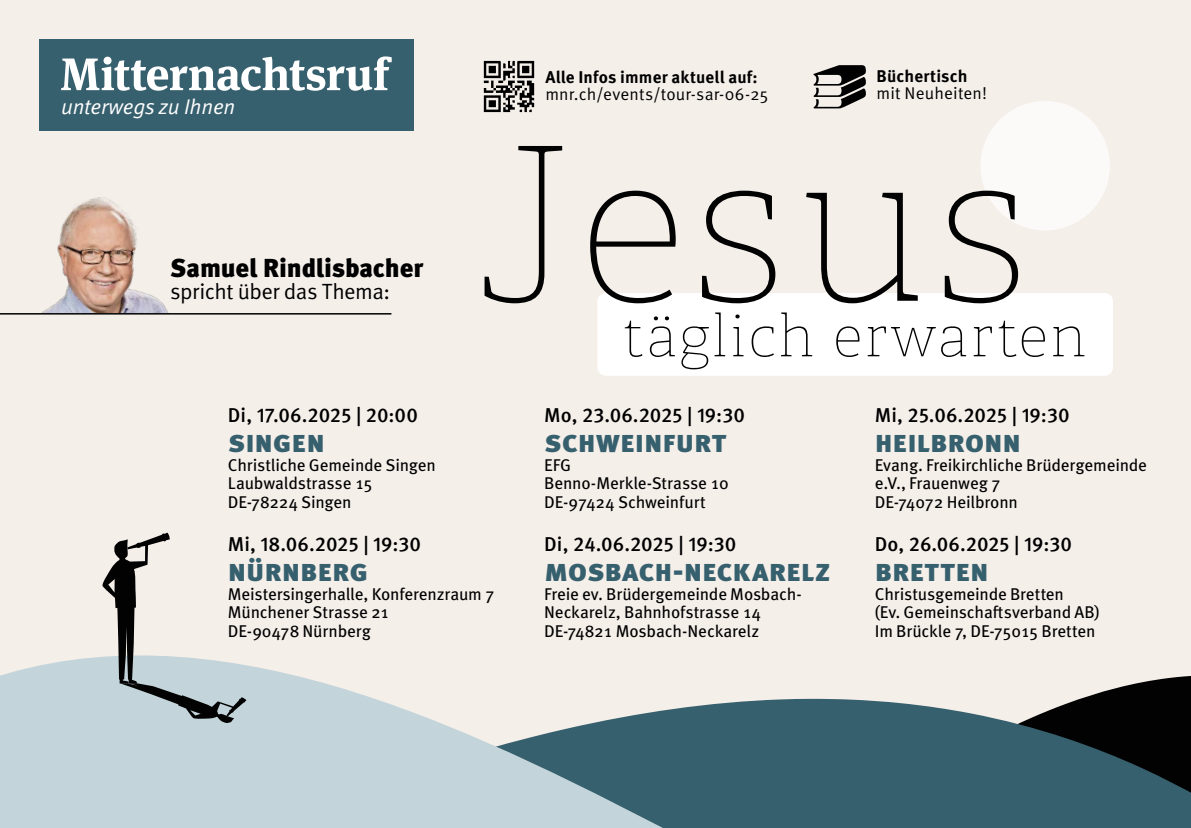
<style>
.page{position:relative;width:1191px;height:828px;background:#f5efea}
.page>*{position:absolute;margin:0;border:0;box-sizing:border-box;transform-origin:0 0}
.t1{font:213.8px "Adelle Ut";letter-spacing:.04em;color:#020203}
.t2{font:58px "Adelle Ut";letter-spacing:.04em;color:#020203}
.t3{font:900 30px "Meta OT";letter-spacing:-.005em;color:#37606e}
.t4{font:900 26px "Meta OT";letter-spacing:-.01em;color:#000}
.t5{font:22px "Meta OT Norm";letter-spacing:-.025em;color:#000}
.t6{font:21.2px "Meta OT Norm Ita";letter-spacing:-.01em;color:#fff}
.t7{font:500 20px "Meta OT";color:#000}
.t8{font:17px/18.6px "Meta OT";letter-spacing:-.01em;color:#000}
.t9{font:17px "Meta OT Norm";letter-spacing:.01em;color:#000}
.t10{font:700 17px "Meta OT";letter-spacing:.01em;color:#000}
</style>
<div class="page">
<svg style="left:1154px;top:699px;width:37px;height:129px;background:#142228"></svg>
<div style="left:980px;top:101px;width:129px;height:129px;background:#fff;border-radius:50%"></div>
<svg style="left:0;top:657px;width:1154px;height:171px"></svg>
<svg style="left:102px;top:532px;width:144px;height:191px"></svg>
<img style="left:41px;top:197px;width:128px;height:116px">
<hr style="left:0;top:313px;width:391px;height:1px;background:#000">
<div style="left:597px;top:293px;width:516px;height:83px;background:#fff;border-radius:9px"></div>
<div style="left:39px;top:39px;width:374px;height:92px;background:#37606e"></div>
<svg style="left:61px;top:56px;width:331px;height:35px"></svg>
<img style="left:483px;top:60px;width:52px;height:53px">
<svg style="left:813px;top:65px;width:53px;height:43px"></svg>
<p class="t6" style="left:61px;top:94px;width:176px">unterwegs zu Ihnen</p>
<h3 class="t4" style="left:170px;top:252px;width:255px">Samuel Rindlisbacher</h3>
<p class="t5" style="left:170px;top:278px;width:221px">spricht über das Thema:</p>
<p class="t10" style="left:545px;top:66px;width:214px">Alle Infos immer aktuell auf:</p>
<p class="t9" style="left:545px;top:84px;width:225px">mnr.ch/events/tour-sar-06-25</p>
<p class="t10" style="left:876px;top:65px;width:93px">Büchertisch</p>
<p class="t9" style="left:876px;top:83px;width:112px">mit Neuheiten!</p>
<h1 class="t1" style="left:469px;top:84px;width:561px">Jesus</h1>
<h2 class="t2" style="left:622px;top:297px;width:465px">täglich erwarten</h2>
<p class="t7" style="left:228px;top:403px;width:192px">Di, 17.06.2025 | 20:00</p>
<h3 class="t3" style="left:228px;top:423px;width:99px">Singen</h3>
<p class="t8" style="left:228px;top:456px;width:210px">Christliche Gemeinde Singen<br>Laubwaldstrasse 15<br>DE-78224 Singen</p>
<p class="t7" style="left:228px;top:531px;width:195px">Mi, 18.06.2025 | 19:30</p>
<h3 class="t3" style="left:228px;top:552px;width:142px">Nürnberg</h3>
<p class="t8" style="left:228px;top:584px;width:268px">Meistersingerhalle, Konferenzraum 7<br>Münchener Strasse 21<br>DE-90478 Nürnberg</p>
<p class="t7" style="left:544px;top:403px;width:202px">Mo, 23.06.2025 | 19:30</p>
<h3 class="t3" style="left:544px;top:423px;width:184px">Schweinfurt</h3>
<p class="t8" style="left:544px;top:456px;width:186px">EFG<br>Benno-Merkle-Strasse 10<br>DE-97424 Schweinfurt</p>
<p class="t7" style="left:544px;top:531px;width:194px">Di, 24.06.2025 | 19:30</p>
<h3 class="t3" style="left:544px;top:552px;width:287px">Mosbach-Neckarelz</h3>
<p class="t8" style="left:544px;top:584px;width:259px">Freie ev. Brüdergemeinde Mosbach-<br>Neckarelz, Bahnhofstrasse 14<br>DE-74821 Mosbach-Neckarelz</p>
<p class="t7" style="left:874px;top:403px;width:196px">Mi, 25.06.2025 | 19:30</p>
<h3 class="t3" style="left:874px;top:423px;width:148px">Heilbronn</h3>
<p class="t8" style="left:874px;top:456px;width:274px">Evang. Freikirchliche Brüdergemeinde e.V., Frauenweg 7<br>DE-74072 Heilbronn</p>
<p class="t7" style="left:874px;top:531px;width:199px">Do, 26.06.2025 | 19:30</p>
<h3 class="t3" style="left:874px;top:552px;width:115px">Bretten</h3>
<p class="t8" style="left:874px;top:584px;width:226px">Christusgemeinde Bretten<br>(Ev. Gemeinschaftsverband AB)<br>Im Brückle 7, DE-75015 Bretten</p>
</div>
